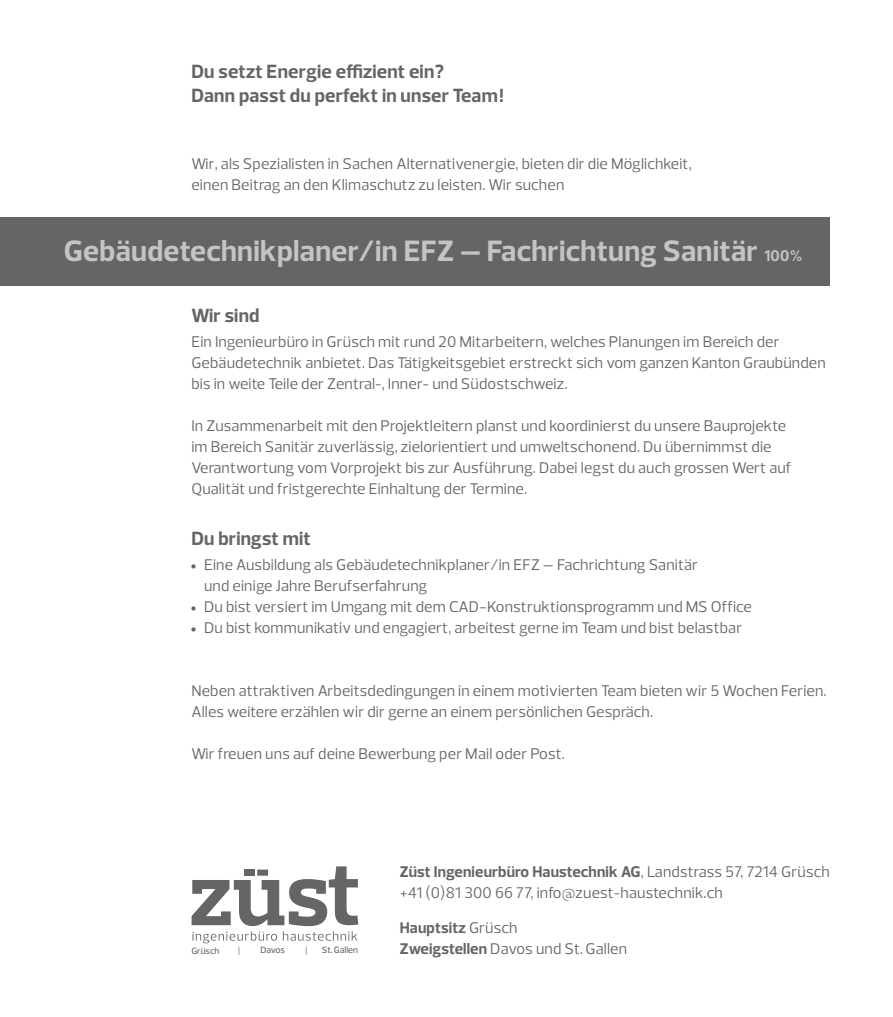
<style>
.page{position:relative;width:893px;height:1017px;background:#fff}
.page>*{position:absolute;margin:0;border:0;box-sizing:border-box;transform-origin:0 0}
.t1{font:700 30px "Prelo";letter-spacing:.01em;color:#c6c3c4}
.t2{font:700 19.5px/24px "Prelo";letter-spacing:.01em;color:#666566}
.t3{font:15.75px/21px "Prelo";letter-spacing:.01em;color:#666566}
.t4{font:500 9.3px "Prelo";color:#666566}
.s1{font-size:15.75px}
.s2{font-weight:700}
</style>
<div class="page">
<svg style="left:191px;top:564px;width:5px;height:4px"></svg>
<svg style="left:191px;top:606px;width:5px;height:4px"></svg>
<svg style="left:191px;top:627px;width:5px;height:4px"></svg>
<svg style="left:192px;top:931px;width:85px;height:12px"></svg>
<svg style="left:283px;top:931px;width:74px;height:9px"></svg>
<svg style="left:192px;top:866px;width:166px;height:59px"></svg>
<div style="left:0;top:218px;width:829px;height:68px;background:#666566"></div>
<p class="t2" style="left:191px;top:60px;width:314px">Du setzt Energie effizient ein?<br>Dann passt du perfekt in unser Team!</p>
<p class="t3" style="left:191px;top:153px;width:502px">Wir, als Spezialisten in Sachen Alternativenergie, bieten dir die Möglichkeit, einen Beitrag an den Klimaschutz zu leisten. Wir suchen</p>
<h1 class="t1" style="left:64px;top:232px;width:740px">Gebäudetechnikplaner/in EFZ – Fachrichtung Sanitär <span class="s1">100%</span></h1>
<p class="t2" style="left:191px;top:303px;width:70px">Wir sind</p>
<p class="t3" style="left:191px;top:331px;width:636px">Ein Ingenieurbüro in Grüsch mit rund 20 Mitarbeitern, welches Planungen im Bereich der<br>Gebäudetechnik anbietet. Das Tätigkeitsgebiet erstreckt sich vom ganzen Kanton Graubünden bis in weite Teile der Zentral-, Inner- und Südostschweiz.</p>
<p class="t3" style="left:191px;top:415px;width:602px">In Zusammenarbeit mit den Projektleitern planst und koordinierst du unsere Bauprojekte im Bereich Sanitär zuverlässig, zielorientiert und umweltschonend. Du übernimmst die Verantwortung vom Vorprojekt bis zur Ausführung. Dabei legst du auch grossen Wert auf Qualität und fristgerechte Einhaltung der Termine.</p>
<p class="t2" style="left:191px;top:526px;width:121px">Du bringst mit</p>
<p class="t3" style="left:204px;top:554px;width:549px">Eine Ausbildung als Gebäudetechnikplaner/in EFZ – Fachrichtung Sanitär<br>und einige Jahre Berufserfahrung<br>Du bist versiert im Umgang mit dem CAD-Konstruktionsprogramm und MS Office Du bist kommunikativ und engagiert, arbeitest gerne im Team und bist belastbar</p>
<p class="t3" style="left:191px;top:680px;width:637px">Neben attraktiven Arbeitsdedingungen in einem motivierten Team bieten wir 5 Wochen Ferien.<br>Alles weitere erzählen wir dir gerne an einem persönlichen Gespräch.</p>
<p class="t3" style="left:191px;top:743px;width:375px">Wir freuen uns auf deine Bewerbung per Mail oder Post.</p>
<p class="t4" style="left:191px;top:945px;width:30px">Grüsch</p>
<p class="t4" style="left:238px;top:945px;width:3px">|</p>
<p class="t4" style="left:260px;top:944px;width:26px">Davos</p>
<p class="t4" style="left:305px;top:944px;width:3px">|</p>
<p class="t4" style="left:322px;top:943px;width:38px">St. Gallen</p>
<p class="t3" style="left:400px;top:861px;width:432px"><span class="s2">Züst Ingenieurbüro Haustechnik AG</span>, Landstrass 57, 7214 Grüsch +41 (0)81 300 66 77, info@zuest-haustechnik.ch</p>
<p class="t3" style="left:400px;top:916px;width:229px"><span class="s2">Hauptsitz</span> Grüsch<br><span class="s2">Zweigstellen</span> Davos und St.Gallen</p>
</div>
